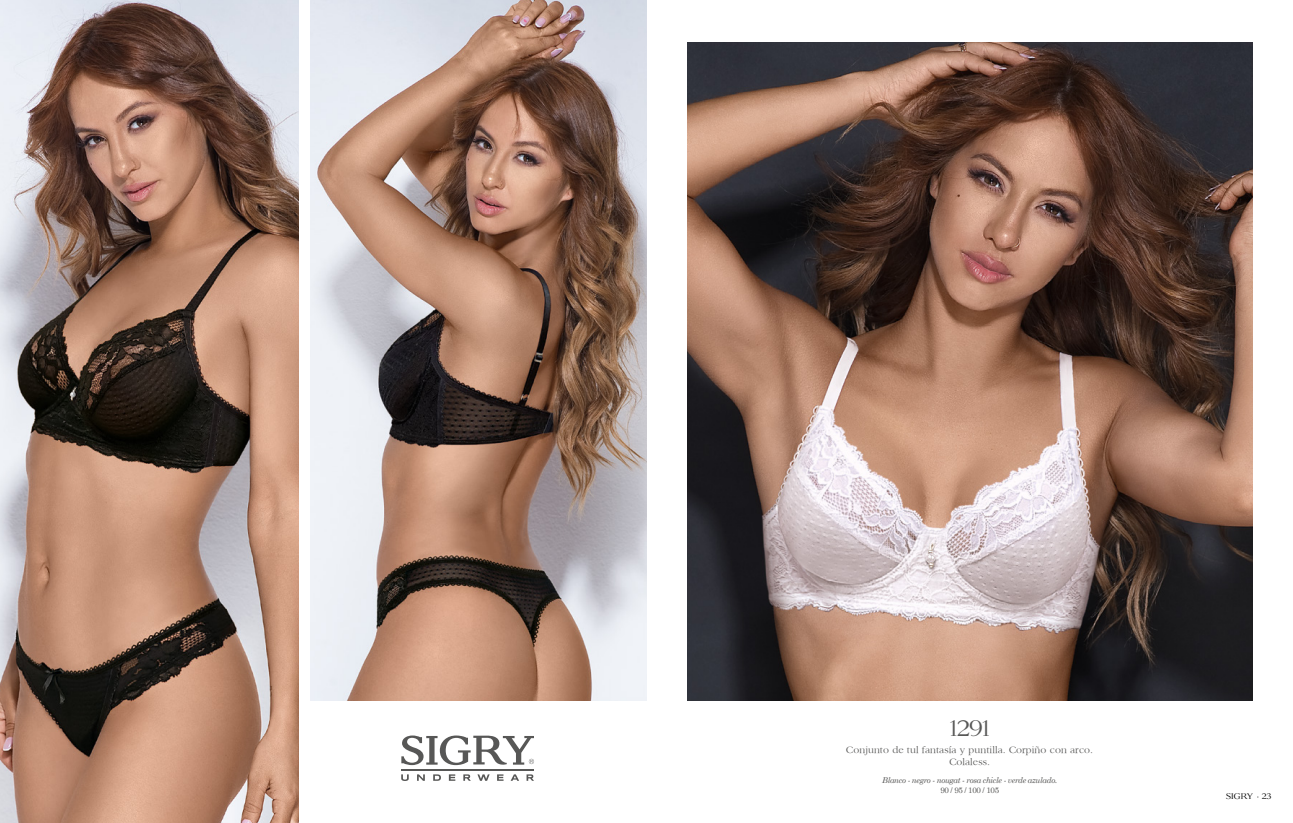
<style>
.page{position:relative;width:1293px;height:823px;background:#fff}
.page>*{position:absolute;margin:0;border:0;box-sizing:border-box;transform-origin:0 0}
.t1{font:25px "Sigry";color:#575756}
.t2{font:10px/12px "Sigry";letter-spacing:.01em;color:#575756;text-align:center}
.t3{font:9px "Sigry";letter-spacing:.02em;color:#000}
.t4{font:italic 8px "Century Schoolbook";letter-spacing:-.04em;color:#575756}
.t5{font:8px "Century Schoolbook";letter-spacing:-.04em;color:#575756}
</style>
<div class="page">
<img style="left:687px;top:42px;width:565px;height:658px">
<img style="left:0;top:0;width:298px;height:822px">
<img style="left:311px;top:0;width:335px;height:700px">
<hr style="left:401px;top:768px;width:133px;height:2px;background:#575756">
<svg style="left:401px;top:774px;width:8px;height:6px"></svg>
<svg style="left:417px;top:774px;width:8px;height:6px"></svg>
<svg style="left:433px;top:774px;width:8px;height:6px"></svg>
<svg style="left:449px;top:774px;width:6px;height:6px"></svg>
<svg style="left:463px;top:774px;width:8px;height:6px"></svg>
<svg style="left:477px;top:774px;width:12px;height:6px"></svg>
<svg style="left:497px;top:774px;width:6px;height:6px"></svg>
<svg style="left:511px;top:774px;width:8px;height:6px"></svg>
<svg style="left:526px;top:774px;width:8px;height:6px"></svg>
<svg style="left:401px;top:735px;width:133px;height:29px"></svg>
<h1 class="t1" style="left:950px;top:712px;width:41px">1291</h1>
<p class="t2" style="left:846px;top:743px;width:248px">Conjunto de tul fantasía y puntilla. Corpiño con arco.<br>Colaless.</p>
<p class="t4" style="left:882px;top:773px;width:176px">Blanco - negro - nougat - rosa chicle - verde azulado.</p>
<p class="t5" style="left:940px;top:783px;width:60px">90 / 95 / 100 / 105</p>
<p class="t3" style="left:1226px;top:790px;width:47px">SIGRY 23</p>
</div>
